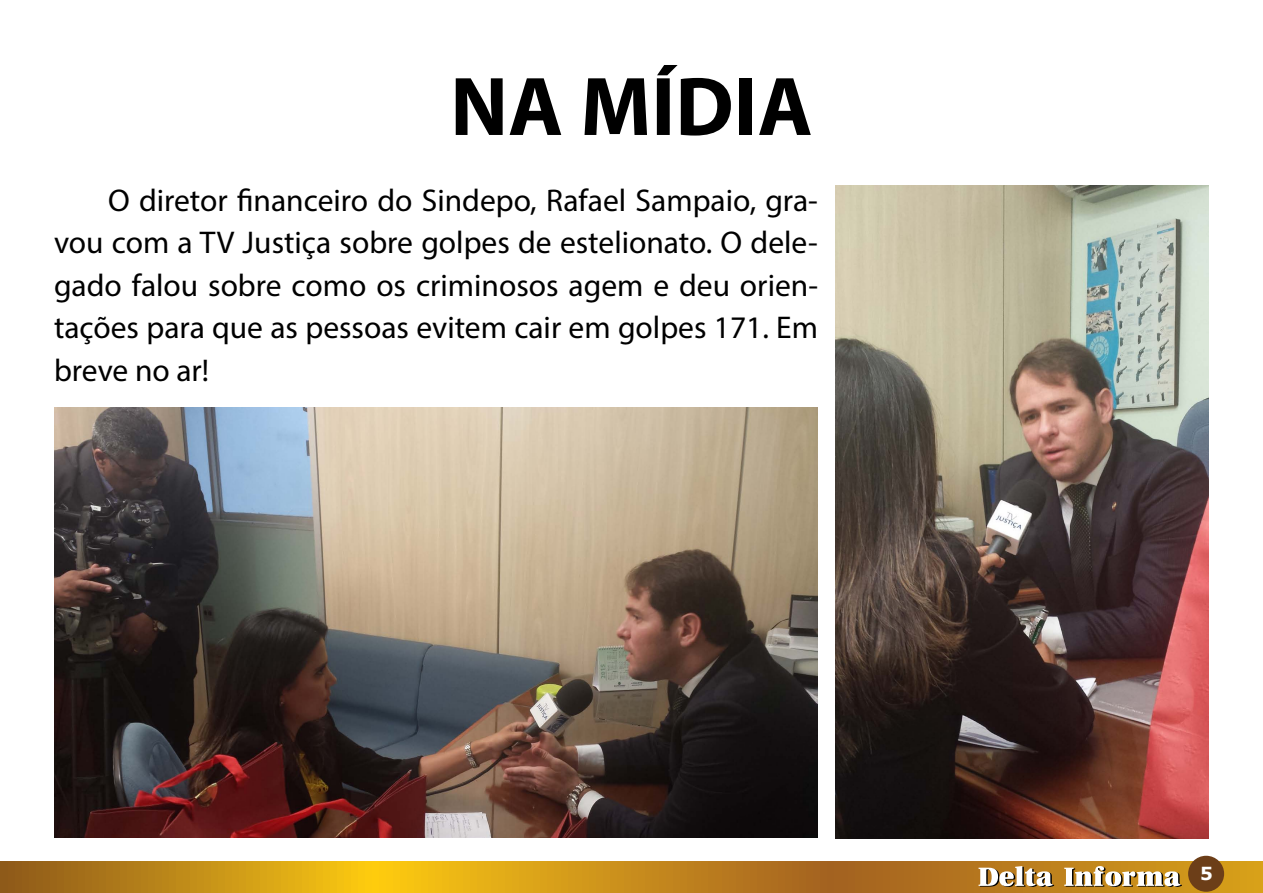
<style>
.page{position:relative;width:1263px;height:893px;background:#fff}
.page>*{position:absolute;margin:0;border:0;box-sizing:border-box;transform-origin:0 0}
.t1{font:700 84px "Myriad Pro";color:#000}
.t2{font:31.5px/42.5px "Myriad Pro";color:#000;text-align:justify}
.t3{font:700 18px "Verdana";color:#fff}
</style>
<div class="page">
<svg style="left:0;top:861px;width:1263px;height:32px;background:#c58c19"></svg>
<svg style="left:978px;top:866px;width:76px;height:21px"></svg>
<svg style="left:1064px;top:866px;width:118px;height:21px"></svg>
<div style="left:1188px;top:856px;width:36px;height:36px;background:#6c3e18;border-radius:50%"></div>
<img style="left:54px;top:408px;width:764px;height:429px">
<img style="left:836px;top:185px;width:373px;height:654px">
<h1 class="t1" style="left:450px;top:52px;width:364px">NA MÍDIA</h1>
<p class="t2" style="left:54px;top:178px;width:765px;text-indent:54px">O diretor financeiro do Sindepo, Rafael Sampaio, gra&shy;vou com a TV Justiça sobre golpes de estelionato. O dele&shy;gado falou sobre como os criminosos agem e deu orien&shy;tações para que as pessoas evitem cair em golpes 171. Em breve no ar!</p>
<p class="t3" style="left:1200px;top:861px;width:14px">5</p>
</div>
